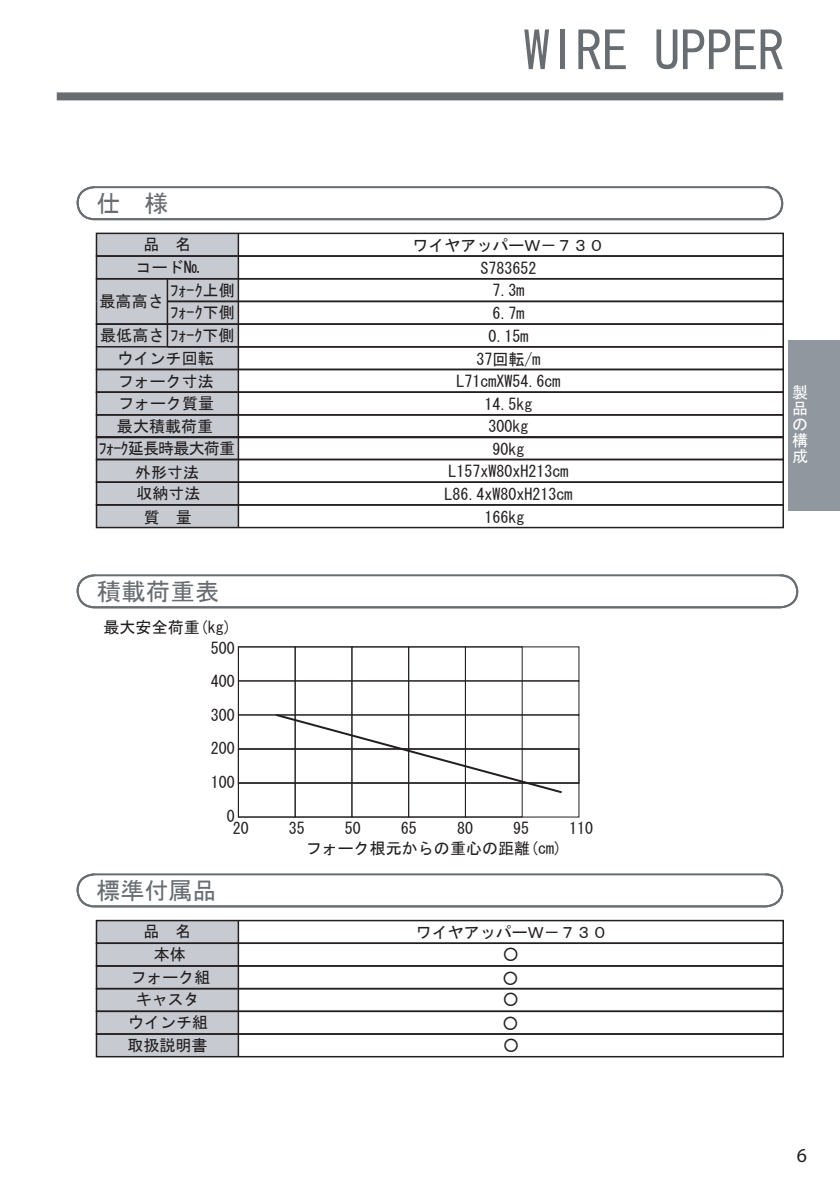
<style>
.page{position:relative;width:840px;height:1191px;background:#fff}
.page>*{position:absolute;margin:0;border:0;box-sizing:border-box;transform-origin:0 0}
.t1{font:52px "MS Gothic";color:#686d71}
.t2{font:24px "MS Gothic";color:#686d71}
.t3{font:19.8px "Myriad";color:#231f20}
.t4{font:16px/22.6px "MS Gothic";color:#231f20;text-align:center}
.t5{font:16px "MS Gothic";letter-spacing:-.05em;color:#231f20}
.t6{font:16px/16px "MS Gothic";color:#fff;text-align:justify}
</style>
<div class="page">
<div style="left:57px;top:92px;width:725px;height:8px;background:#686d71"></div>
<div style="left:788px;top:340px;width:51px;height:170px;background:#90979e"></div>
<svg style="left:95px;top:233px;width:689px;height:294px"></svg>
<hr style="left:237px;top:233px;width:2px;height:204px;background:#231f20">
<svg style="left:76px;top:873px;width:707px;height:35px"></svg>
<div style="left:99px;top:922px;width:138px;height:132px;background:#c7cad1"></div>
<div style="left:96px;top:919px;width:687px;height:25px;border:2px solid #231f20"></div>
<div style="left:96px;top:942px;width:687px;height:24px;border:2px solid #231f20"></div>
<div style="left:96px;top:965px;width:687px;height:24px;border:2px solid #231f20"></div>
<div style="left:96px;top:988px;width:687px;height:24px;border:2px solid #231f20"></div>
<div style="left:96px;top:1033px;width:687px;height:24px;border:2px solid #231f20"></div>
<div style="left:96px;top:1010px;width:687px;height:24px;border:2px solid #231f20"></div>
<hr style="left:237px;top:920px;width:2px;height:136px;background:#231f20">
<svg style="left:76px;top:186px;width:707px;height:35px"></svg>
<div style="left:96px;top:369px;width:687px;height:24px;border:2px solid #231f20"></div>
<div style="left:96px;top:391px;width:687px;height:24px;border:2px solid #231f20"></div>
<div style="left:96px;top:414px;width:687px;height:24px;border:2px solid #231f20"></div>
<div style="left:96px;top:436px;width:687px;height:24px;border:2px solid #231f20"></div>
<div style="left:96px;top:459px;width:687px;height:24px;border:2px solid #231f20"></div>
<div style="left:96px;top:481px;width:687px;height:24px;border:2px solid #231f20"></div>
<div style="left:96px;top:504px;width:687px;height:24px;border:2px solid #231f20"></div>
<hr style="left:237px;top:437px;width:2px;height:90px;background:#231f20">
<div style="left:96px;top:323px;width:687px;height:24px;border:2px solid #231f20"></div>
<hr style="left:166px;top:279px;width:2px;height:68px;background:#231f20">
<svg style="left:76px;top:574px;width:722px;height:35px"></svg>
<div style="left:238px;top:782px;width:341px;height:35px;border:1px solid #231f20"></div>
<div style="left:238px;top:646px;width:341px;height:35px;border:1px solid #231f20"></div>
<div style="left:238px;top:646px;width:57px;height:171px;border:1px solid #231f20"></div>
<div style="left:294px;top:646px;width:58px;height:171px;border:1px solid #231f20"></div>
<div style="left:351px;top:646px;width:58px;height:171px;border:1px solid #231f20"></div>
<div style="left:408px;top:646px;width:57px;height:171px;border:1px solid #231f20"></div>
<div style="left:464px;top:646px;width:58px;height:171px;border:1px solid #231f20"></div>
<svg style="left:274px;top:712px;width:289px;height:82px"></svg>
<h1 class="t1" style="left:523px;top:25px;width:261px">WIRE UPPER</h1>
<h2 class="t2" style="left:96px;top:191px;width:74px">仕　様</h2>
<p class="t4" style="left:136px;top:233px;width:65px">品　名コード№</p>
<p class="t4" style="left:100px;top:290px;width:65px">最高高さ</p>
<p class="t4" style="left:170px;top:279px;width:65px">ﾌｫｰｸ上側</p>
<p class="t4" style="left:170px;top:301px;width:65px">ﾌｫｰｸ下側</p>
<p class="t4" style="left:100px;top:324px;width:136px">最低高さﾌｫｰｸ下側</p>
<p class="t4" style="left:117px;top:347px;width:97px">ウインチ回転</p>
<p class="t4" style="left:118px;top:369px;width:97px">フォーク寸法</p>
<p class="t4" style="left:118px;top:392px;width:97px">フォーク質量</p>
<p class="t4" style="left:117px;top:415px;width:97px">最大積載荷重</p>
<p class="t5" style="left:99px;top:440px;width:137px">ﾌｫｰｸ延長時最大荷重</p>
<p class="t4" style="left:135px;top:461px;width:65px">外形寸法</p>
<p class="t4" style="left:136px;top:482px;width:65px">収納寸法</p>
<p class="t4" style="left:144px;top:506px;width:49px">質　量</p>
<p class="t4" style="left:412px;top:233px;width:193px">ワイヤアッパーＷ－７３０</p>
<p class="t4" style="left:476px;top:257px;width:65px">S783652<br>7.3m<br>6.7m<br>0.15m<br>37回転/m</p>
<p class="t4" style="left:456px;top:370px;width:105px">L71cmXW54.6cm<br>14.5kg</p>
<p class="t4" style="left:488px;top:415px;width:41px">300kg</p>
<p class="t4" style="left:492px;top:437px;width:33px">90kg</p>
<p class="t4" style="left:444px;top:460px;width:129px;text-align:left">L157xW80xH213cm<br>L86.4xW80xH213cm</p>
<p class="t4" style="left:484px;top:505px;width:41px">166kg</p>
<h2 class="t2" style="left:97px;top:579px;width:124px">積載荷重表</h2>
<p class="t4" style="left:210px;top:631px;width:25px;line-height:33.6px;text-align:right">500<br>400<br>300<br>200<br>100<br>0</p>
<p class="t4" style="left:232px;top:817px;width:17px">20</p>
<p class="t4" style="left:288px;top:817px;width:17px">35</p>
<p class="t4" style="left:344px;top:817px;width:17px">50</p>
<p class="t4" style="left:400px;top:817px;width:17px">65</p>
<p class="t4" style="left:456px;top:817px;width:17px">80</p>
<p class="t4" style="left:512px;top:817px;width:17px">95</p>
<p class="t4" style="left:568px;top:817px;width:25px">110</p>
<p class="t4" style="left:104px;top:616px;width:129px">最大安全荷重(kg)</p>
<h2 class="t2" style="left:96px;top:878px;width:121px">標準付属品</h2>
<p class="t4" style="left:130px;top:920px;width:81px">品　名<br>本体<br>フォーク組キャスタ</p>
<p class="t4" style="left:127px;top:1033px;width:81px">取扱説明書</p>
<p class="t4" style="left:128px;top:1011px;width:81px">ウインチ組</p>
<p class="t4" style="left:306px;top:837px;width:257px">フォーク根元からの重心の距離(cm)</p>
<p class="t4" style="left:415px;top:921px;width:193px">ワイヤアッパーＷ－７３０</p>
<p class="t4" style="left:502px;top:943px;width:17px">○</p>
<p class="t4" style="left:502px;top:967px;width:18px;line-height:21.4px;text-align:left">○ ○</p>
<p class="t4" style="left:502px;top:1011px;width:18px">○</p>
<p class="t4" style="left:503px;top:1034px;width:18px">○</p>
<p class="t6" style="left:791px;top:384px;width:17px">製品の構成</p>
<p class="t3" style="left:796px;top:1145px;width:12px">6</p>
</div>
